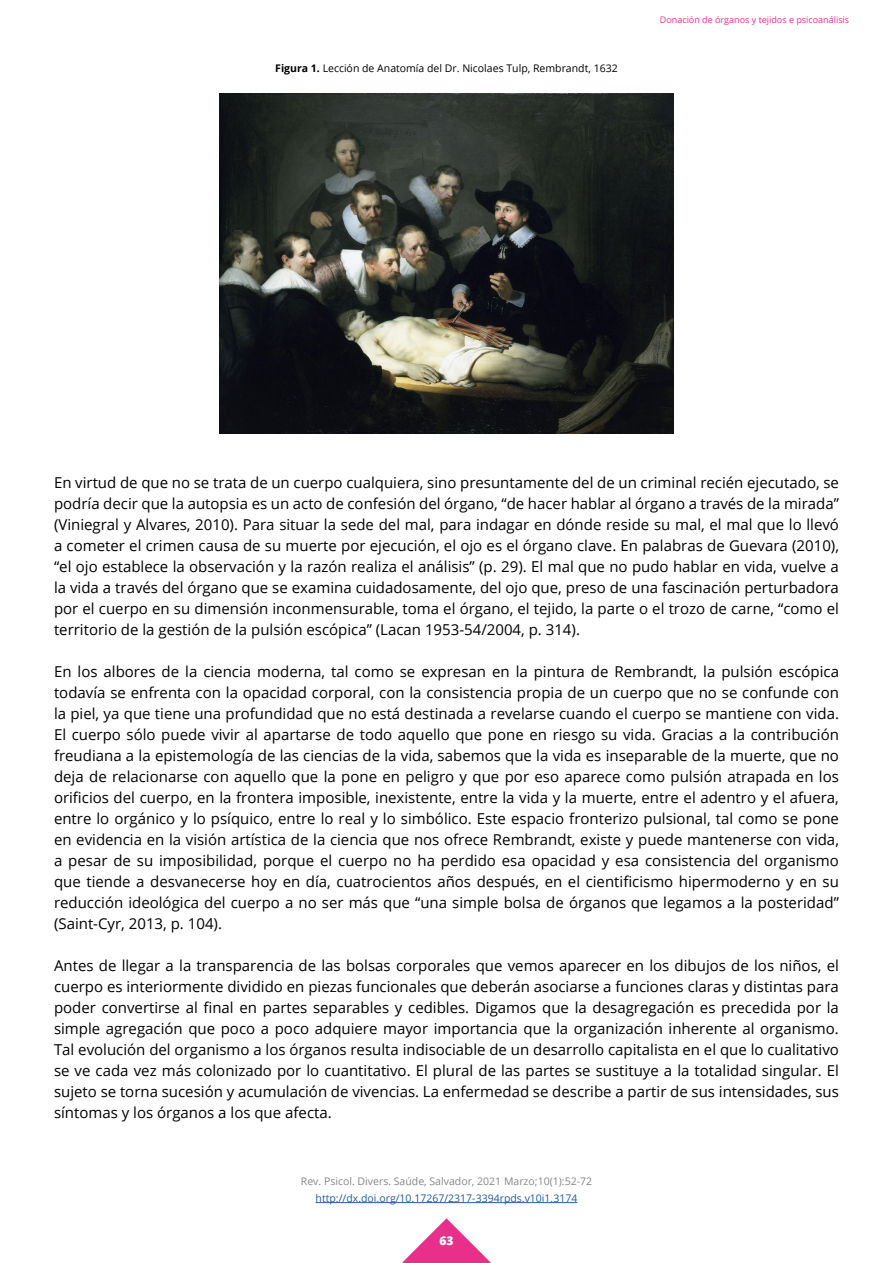
<style>
.page{position:relative;width:893px;height:1263px;background:#fff}
.page>*{position:absolute;margin:0;border:0;box-sizing:border-box;transform-origin:0 0}
.t1{font:15px/21px "Open Sans";color:#000;text-align:justify}
.t2{font:800 12px "Open Sans";color:#fff}
.t3{font:10.5px "Open Sans";color:#000}
.t4{font:10.5px "Open Sans";color:#878787}
.t5{font:10.5px "Open Sans";color:#265b9b}
.t6{font:9px "Open Sans";color:#e8308a}
.s1{font-weight:700}
</style>
<div class="page">
<svg style="left:402px;top:1218px;width:89px;height:45px"></svg>
<hr style="left:316px;top:1202px;width:261px;height:1px;background:#265b9b">
<img style="left:220px;top:94px;width:453px;height:340px">
<p class="t3" style="left:275px;top:61px;width:344px"><span class="s1">Figura 1.</span> Lección de Anatomía del Dr. Nicolaes Tulp, Rembrandt, 1632</p>
<p class="t6" style="left:660px;top:13px;width:191px">Donación de órganos y tejidos e psicoanálisis</p>
<p class="t1" style="left:54px;top:471px;width:786px">En virtud de que no se trata de un cuerpo cualquiera, sino presuntamente del de un criminal recién ejecutado, se podría decir que la autopsia es un acto de confesión del órgano, “de hacer hablar al órgano a través de la mirada” (Viniegral y Alvares, 2010). Para situar la sede del mal, para indagar en dónde reside su mal, el mal que lo llevó a cometer el crimen causa de su muerte por ejecución, el ojo es el órgano clave. En palabras de Guevara (2010), “el ojo establece la observación y la razón realiza el análisis” (p. 29). El mal que no pudo hablar en vida, vuelve a la vida a través del órgano que se examina cuidadosamente, del ojo que, preso de una fascinación perturbadora por el cuerpo en su dimensión inconmensurable, toma el órgano, el tejido, la parte o el trozo de carne, “como el territorio de la gestión de la pulsión escópica” (Lacan 1953-54/2004, p. 314).</p>
<p class="t1" style="left:54px;top:660px;width:786px">En los albores de la ciencia moderna, tal como se expresan en la pintura de Rembrandt, la pulsión escópica todavía se enfrenta con la opacidad corporal, con la consistencia propia de un cuerpo que no se confunde con la piel, ya que tiene una profundidad que no está destinada a revelarse cuando el cuerpo se mantiene con vida.<br>El cuerpo sólo puede vivir al apartarse de todo aquello que pone en riesgo su vida. Gracias a la contribución freudiana a la epistemología de las ciencias de la vida, sabemos que la vida es inseparable de la muerte, que no deja de relacionarse con aquello que la pone en peligro y que por eso aparece como pulsión atrapada en los orificios del cuerpo, en la frontera imposible, inexistente, entre la vida y la muerte, entre el adentro y el afuera, entre lo orgánico y lo psíquico, entre lo real y lo simbólico. Este espacio fronterizo pulsional, tal como se pone en evidencia en la visión artística de la ciencia que nos ofrece Rembrandt, existe y puede mantenerse con vida, a pesar de su imposibilidad, porque el cuerpo no ha perdido esa opacidad y esa consistencia del organismo que tiende a desvanecerse hoy en día, cuatrocientos años después, en el cientificismo hipermoderno y en su reducción ideológica del cuerpo a no ser más que “una simple bolsa de órganos que legamos a la posteridad” (Saint-Cyr, 2013, p. 104).</p>
<p class="t1" style="left:54px;top:954px;width:786px">Antes de llegar a la transparencia de las bolsas corporales que vemos aparecer en los dibujos de los niños, el cuerpo es interiormente dividido en piezas funcionales que deberán asociarse a funciones claras y distintas para poder convertirse al final en partes separables y cedibles. Digamos que la desagregación es precedida por la simple agregación que poco a poco adquiere mayor importancia que la organización inherente al organismo.<br>Tal evolución del organismo a los órganos resulta indisociable de un desarrollo capitalista en el que lo cualitativo se ve cada vez más colonizado por lo cuantitativo. El plural de las partes se sustituye a la totalidad singular. El sujeto se torna sucesión y acumulación de vivencias. La enfermedad se describe a partir de sus intensidades, sus síntomas y los órganos a los que afecta.</p>
<p class="t4" style="left:301px;top:1174px;width:293px">Rev. Psicol. Divers. Saúde, Salvador, 2021 Marzo;10(1):52-72</p>
<p class="t5" style="left:316px;top:1191px;width:263px">http://dx.doi.org/10.17267/2317-3394rpds.v10i1.3174</p>
<p class="t2" style="left:439px;top:1232px;width:16px">63</p>
</div>
